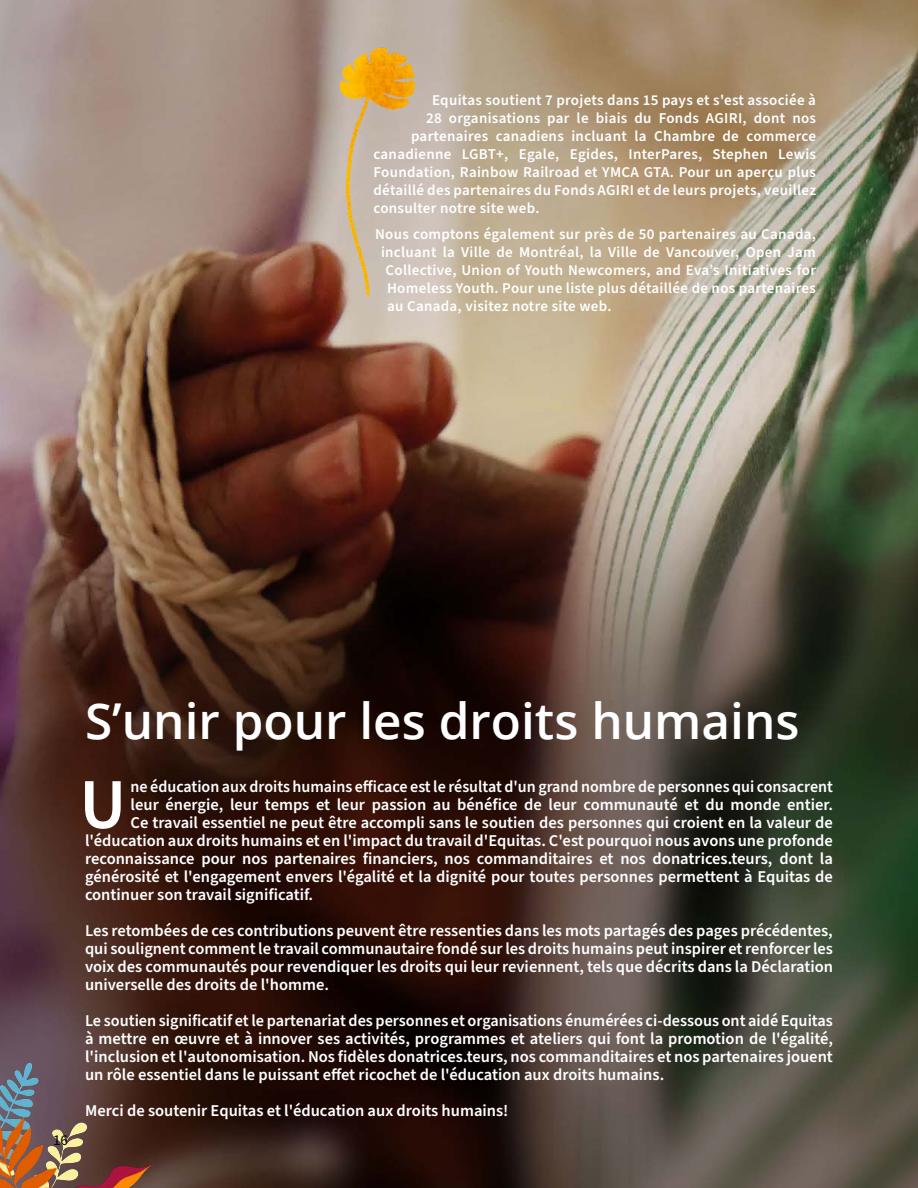
<style>
.page{position:relative;width:918px;height:1188px;background:#fff}
.page>*{position:absolute;margin:0;border:0;box-sizing:border-box;transform-origin:0 0}
.t1{font:600 71.55px "Source Sans Pro";color:#fff}
.t2{font:600 49.5px "Open Sans";color:#fff}
.t3{font:600 16.5px/18px "Source Sans Pro";color:#fff;text-align:justify}
.t4{font:600 15px "Source Sans Pro";letter-spacing:.02em;color:#fff}
.t5{font:15px "Source Sans Pro";color:#000}
</style>
<div class="page">
<img style="left:0;top:0;width:918px;height:1188px">
<img style="left:276px;top:0;width:167px;height:304px">
<img style="left:0;top:1059px;width:153px;height:129px">
<p class="t4" style="left:432px;top:90px;width:386px">Equitas soutient 7 projets dans 15 pays et s'est associée à</p>
<p class="t4" style="left:426px;top:108px;width:391px">28 organisations par le biais du Fonds AGIRI, dont nos</p>
<p class="t4" style="left:411px;top:126px;width:407px">partenaires canadiens incluant la Chambre de commerce</p>
<p class="t4" style="left:374px;top:144px;width:444px">canadienne LGBT+, Egale, Egides, InterPares, Stephen Lewis</p>
<p class="t4" style="left:374px;top:162px;width:444px">Foundation, Rainbow Railroad et YMCA GTA. Pour un aperçu plus</p>
<p class="t4" style="left:374px;top:180px;width:444px">détaillé des partenaires du Fonds AGIRI et de leurs projets, veuillez</p>
<p class="t4" style="left:374px;top:198px;width:168px">consulter notre site web.</p>
<p class="t4" style="left:375px;top:224px;width:443px">Nous comptons également sur près de 50 partenaires au Canada,</p>
<p class="t4" style="left:381px;top:242px;width:436px">incluant la Ville de Montréal, la Ville de Vancouver, Open Jam</p>
<p class="t4" style="left:386px;top:260px;width:432px">Collective, Union of Youth Newcomers, and Eva’s Initiatives for</p>
<p class="t4" style="left:387px;top:278px;width:431px">Homeless Youth. Pour une liste plus détaillée de nos partenaires</p>
<p class="t4" style="left:387px;top:296px;width:226px">au Canada, visitez notre site web.</p>
<p class="t5" style="left:53px;top:1130px;width:16px">16</p>
<h2 class="t2" style="left:85px;top:687px;width:716px">S’unir pour les droits humains</h2>
<h1 class="t1" style="left:79px;top:756px;width:48px">U</h1>
<p class="t3" style="left:131px;top:778px;width:704px">ne éducation aux droits humains efficace est le résultat d'un grand nombre de personnes qui consacrent</p>
<p class="t3" style="left:131px;top:796px;width:704px">leur énergie, leur temps et leur passion au bénéfice de leur communauté et du monde entier.</p>
<p class="t3" style="left:131px;top:814px;width:704px">Ce travail essentiel ne peut être accompli sans le soutien des personnes qui croient en la valeur de</p>
<p class="t3" style="left:85px;top:832px;width:749px">l'éducation aux droits humains et en l'impact du travail d'Equitas. C'est pourquoi nous avons une profonde</p>
<p class="t3" style="left:85px;top:850px;width:749px">reconnaissance pour nos partenaires financiers, nos commanditaires et nos donatrices.teurs, dont la</p>
<p class="t3" style="left:85px;top:868px;width:749px">générosité et l'engagement envers l'égalité et la dignité pour toutes personnes permettent à Equitas de</p>
<p class="t3" style="left:85px;top:886px;width:229px">continuer son travail significatif.</p>
<p class="t3" style="left:85px;top:922px;width:750px">Les retombées de ces contributions peuvent être ressenties dans les mots partagés des pages précédentes, qui soulignent comment le travail communautaire fondé sur les droits humains peut inspirer et renforcer les voix des communautés pour revendiquer les droits qui leur reviennent, tels que décrits dans la Déclaration universelle des droits de l'homme.</p>
<p class="t3" style="left:85px;top:1012px;width:750px">Le soutien significatif et le partenariat des personnes et organisations énumérées ci-dessous ont aidé Equitas à mettre en œuvre et à innover ses activités, programmes et ateliers qui font la promotion de l'égalité, l'inclusion et l'autonomisation. Nos fidèles donatrices.teurs, nos commanditaires et nos partenaires jouent un rôle essentiel dans le puissant effet ricochet de l'éducation aux droits humains.</p>
<p class="t3" style="left:85px;top:1102px;width:425px">Merci de soutenir Equitas et l'éducation aux droits humains!</p>
</div>
